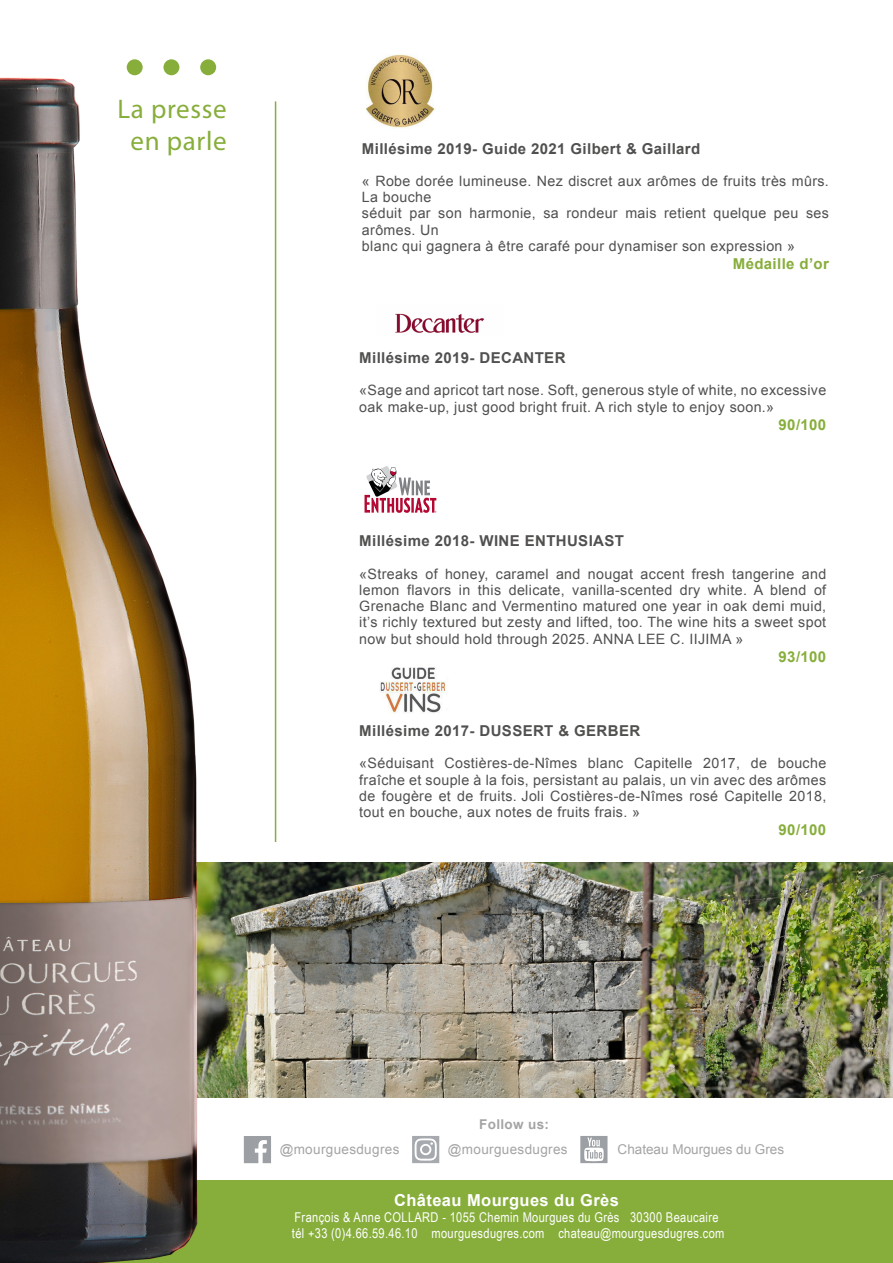
<style>
.page{position:relative;width:893px;height:1263px;background:#fff}
.page>*{position:absolute;margin:0;border:0;box-sizing:border-box;transform-origin:0 0}
.t1{font:27px/32.4px "Myriad Pro";letter-spacing:.025em;color:#87ae3b;text-align:center}
.t2{font:700 16.5px "Arial";letter-spacing:.025em;color:#fff}
.t3{font:700 15px "Arial";letter-spacing:.025em;color:#51504f}
.t4{font:700 15px "Arial";letter-spacing:.025em;color:#87ae3b}
.t5{font:14.25px/16.2px "Arial";letter-spacing:.025em;color:#51504f}
.t6{font:13.5px "Arial Narrow";letter-spacing:.025em;color:#fff}
.t7{font:13.5px "Arial";letter-spacing:.025em;color:#a5a4a4}
.t8{font:13.5px "Arial";color:#a5a4a4}
.t9{font:700 13.5px "Arial";letter-spacing:.025em;color:#a5a4a4}
</style>
<div class="page">
<div style="left:0;top:1181px;width:893px;height:82px;background:#87ae3b"></div>
<img style="left:266px;top:862px;width:627px;height:235px">
<hr style="left:275px;top:101px;width:1px;height:741px;background:#87ae3b">
<img style="left:0;top:59px;width:266px;height:1204px">
<svg style="left:244px;top:1136px;width:27px;height:27px"></svg>
<svg style="left:580px;top:1136px;width:27px;height:27px"></svg>
<svg style="left:412px;top:1136px;width:27px;height:27px"></svg>
<img style="left:380px;top:667px;width:66px;height:46px">
<img style="left:364px;top:466px;width:73px;height:47px">
<img style="left:366px;top:54px;width:69px;height:74px">
<img style="left:395px;top:313px;width:89px;height:20px">
<p class="t1" style="left:118px;top:92px;width:111px">La presse en parle</p>
<p class="t3" style="left:362px;top:138px;width:340px">Millésime 2019- Guide 2021 Gilbert &amp; Gaillard</p>
<p class="t5" style="left:362px;top:173px;width:468px">« Robe dorée lumineuse. Nez discret aux arômes de fruits très mûrs.<br>La bouche</p>
<p class="t5" style="left:362px;top:205px;width:468px">séduit par son harmonie, sa rondeur mais retient quelque peu ses arômes. Un</p>
<p class="t5" style="left:362px;top:238px;width:435px">blanc qui gagnera à être carafé pour dynamiser son expression »</p>
<p class="t4" style="left:733px;top:254px;width:98px">Médaille d’or</p>
<p class="t3" style="left:359px;top:348px;width:208px">Millésime 2019- DECANTER</p>
<p class="t5" style="left:359px;top:382px;width:468px">«Sage and apricot tart nose. Soft, generous style of white, no excessive oak make-up, just good bright fruit. A rich style to enjoy soon.»</p>
<p class="t4" style="left:779px;top:414px;width:49px">90/100</p>
<p class="t3" style="left:359px;top:531px;width:266px">Millésime 2018- WINE ENTHUSIAST</p>
<p class="t5" style="left:359px;top:566px;width:468px;text-align:justify">«Streaks of honey, caramel and nougat accent fresh tangerine and lemon flavors in this delicate, vanilla-scented dry white. A blend of Grenache Blanc and Vermentino matured one year in oak demi muid, it’s richly textured but zesty and lifted, too. The wine hits a sweet spot now but should hold through 2025. ANNA LEE C. IIJIMA »</p>
<p class="t4" style="left:779px;top:646px;width:49px">93/100</p>
<p class="t3" style="left:359px;top:721px;width:282px">Millésime 2017- DUSSERT &amp; GERBER</p>
<p class="t5" style="left:359px;top:755px;width:468px;text-align:justify">«Séduisant Costières-de-Nîmes blanc Capitelle 2017, de bouche fraîche et souple à la fois, persistant au palais, un vin avec des arômes de fougère et de fruits. Joli Costières-de-Nîmes rosé Capitelle 2018, tout en bouche, aux notes de fruits frais. »</p>
<p class="t4" style="left:779px;top:820px;width:49px">90/100</p>
<p class="t9" style="left:479px;top:1115px;width:71px">Follow us:</p>
<p class="t7" style="left:280px;top:1140px;width:121px">@mourguesdugres</p>
<p class="t7" style="left:448px;top:1140px;width:121px">@mourguesdugres</p>
<p class="t8" style="left:618px;top:1140px;width:168px">Chateau Mourgues du Gres</p>
<p class="t2" style="left:394px;top:1189px;width:226px">Château Mourgues du Grès</p>
<p class="t6" style="left:295px;top:1207px;width:425px">François &amp; Anne COLLARD - 1055 Chemin Mourgues du Grès 30300 Beaucaire</p>
<p class="t6" style="left:292px;top:1223px;width:434px">tél +33 (0)4.66.59.46.10 mourguesdugres.com chateau@mourguesdugres.com</p>
</div>
